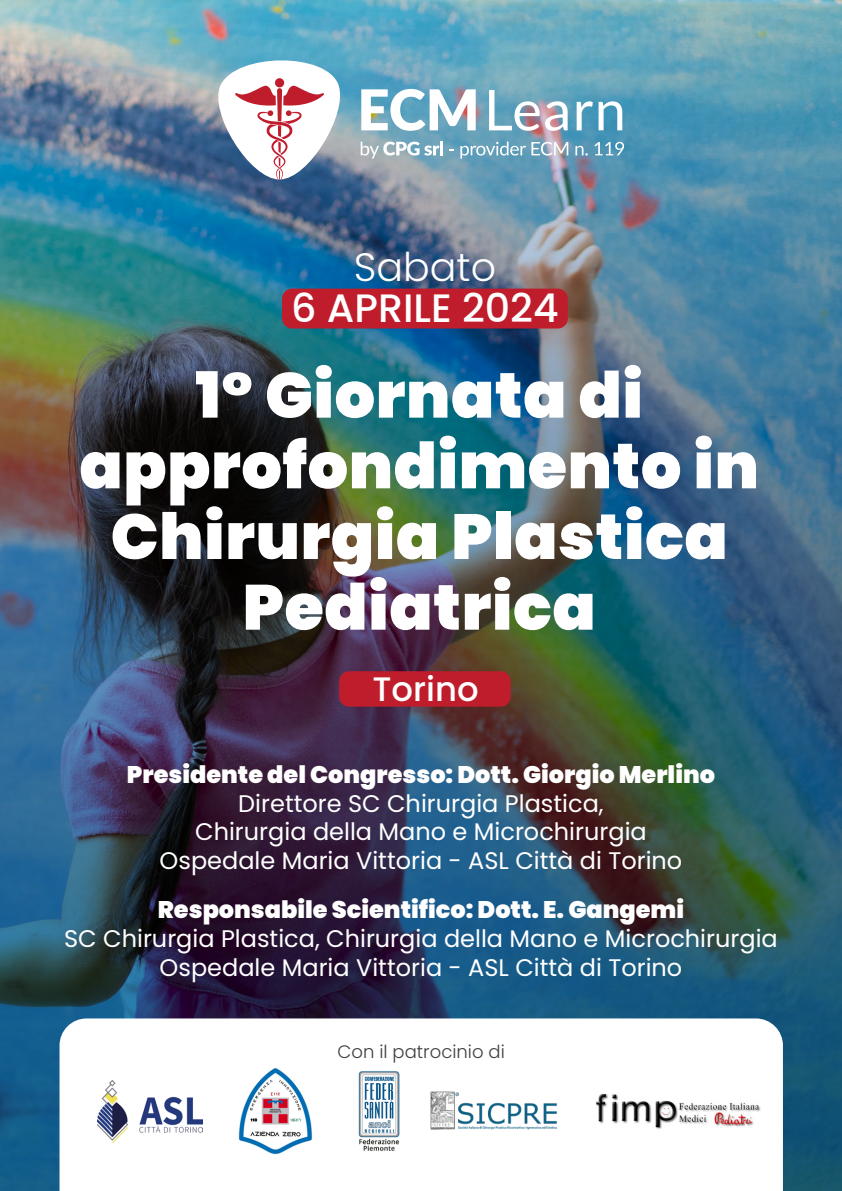
<style>
.page{position:relative;width:842px;height:1191px;background:#fff}
.page>*{position:absolute;margin:0;border:0;box-sizing:border-box;transform-origin:0 0}
.t1{font:900 63.6px/70.6px "Poppins";letter-spacing:.01em;color:#fff;text-align:center}
.t2{font:500 39.6px "Poppins";color:#fff}
.t3{font:300 39.6px "Poppins";color:#fff}
.t4{font:500 34px "Poppins";color:#fff}
.t5{font:24px/28.8px "Poppins";color:#fff;text-align:center}
.t6{font:900 24px "Poppins";color:#fff}
.t7{font:300 18px "Poppins";color:#3f3f40}
</style>
<div class="page">
<img style="left:0;top:0;width:842px;height:1191px">
<div style="left:282px;top:288px;width:286px;height:40px;background:#bf1d2c;border-radius:10px"></div>
<div style="left:339px;top:671px;width:172px;height:35px;background:#bf1d2c;border-radius:10px"></div>
<svg style="left:208px;top:51px;width:140px;height:129px"></svg>
<svg style="left:361px;top:89px;width:115px;height:42px"></svg>
<svg style="left:489px;top:90px;width:79px;height:41px"></svg>
<svg style="left:577px;top:101px;width:45px;height:29px"></svg>
<svg style="left:361px;top:142px;width:78px;height:17px"></svg>
<hr style="left:440px;top:141px;width:3px;height:14px;background:#fff">
<svg style="left:460px;top:142px;width:108px;height:17px;background:#91b6c8"></svg>
<svg style="left:575px;top:146px;width:13px;height:10px"></svg>
<svg style="left:594px;top:142px;width:30px;height:13px"></svg>
<hr style="left:0;top:0;width:1px;height:170px;background:#bf1d2c">
<svg style="left:60px;top:1018px;width:723px;height:173px"></svg>
<img style="left:97px;top:1080px;width:106px;height:62px">
<img style="left:356px;top:1065px;width:46px;height:92px">
<img style="left:235px;top:1065px;width:81px;height:92px">
<img style="left:595px;top:1092px;width:167px;height:38px">
<img style="left:429px;top:1091px;width:131px;height:40px">
<h2 class="t3" style="left:354px;top:244px;width:144px">Sabato</h2>
<h2 class="t2" style="left:291px;top:285px;width:269px">6 APRILE 2024</h2>
<h1 class="t1" style="left:79px;top:360px;width:681px">1° Giornata di approfondimento in<br>Chirurgia Plastica<br>Pediatrica</h1>
<h3 class="t4" style="left:373px;top:669px;width:108px">Torino</h3>
<p class="t6" style="left:127px;top:760px;width:590px">Presidente del Congresso: Dott. Giorgio Merlino</p>
<p class="t5" style="left:160px;top:789px;width:524px">Direttore SC Chirurgia Plastica,<br>Chirurgia della Mano e Microchirurgia<br>Ospedale Maria Vittoria - ASL Città di Torino</p>
<p class="t6" style="left:158px;top:895px;width:528px">Responsabile Scientifico: Dott. E. Gangemi</p>
<p class="t5" style="left:64px;top:924px;width:715px">SC Chirurgia Plastica, Chirurgia della Mano e Microchirurgia<br>Ospedale Maria Vittoria - ASL Città di Torino</p>
<p class="t7" style="left:338px;top:1041px;width:169px">Con il patrocinio di</p>
</div>
